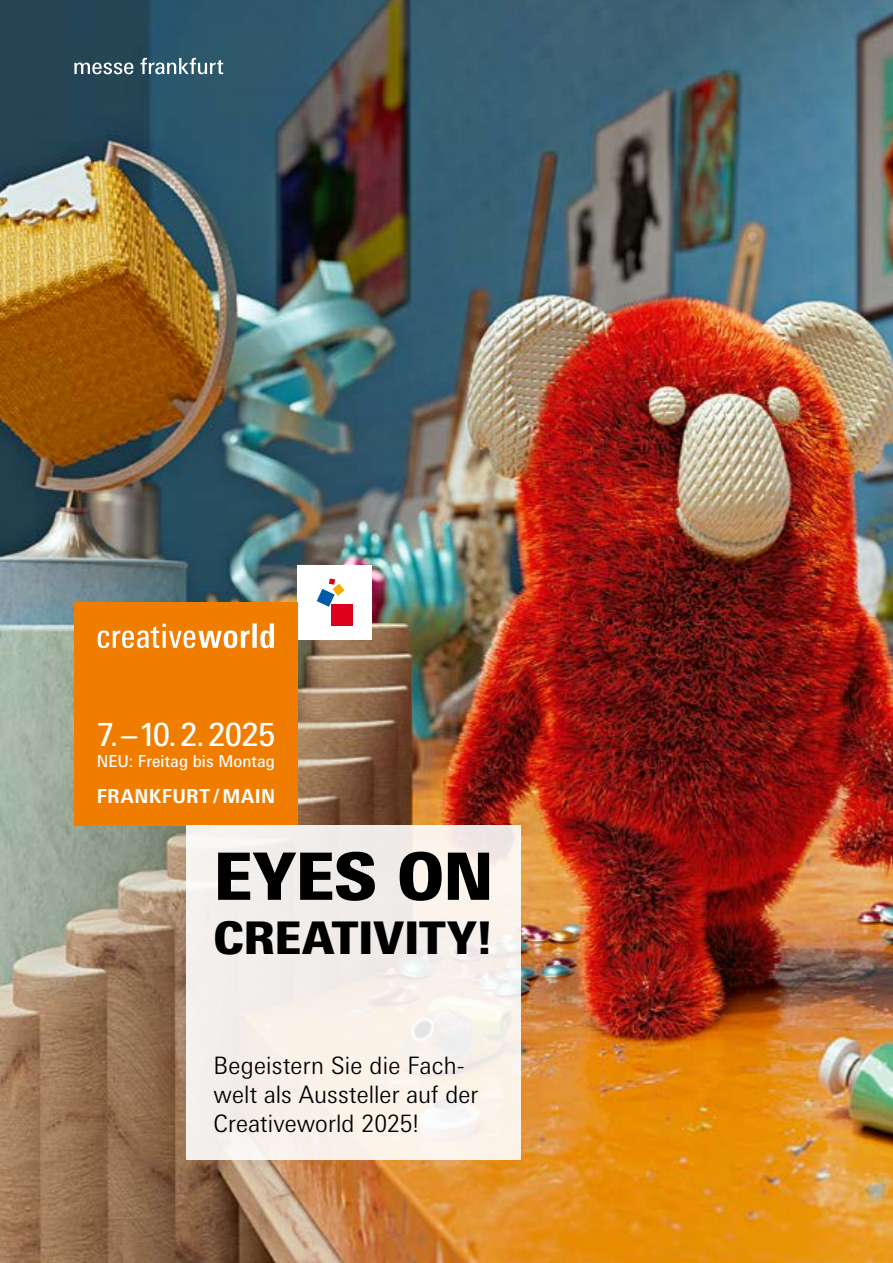
<style>
.page{position:relative;width:893px;height:1263px;background:#fff}
.page>*{position:absolute;margin:0;border:0;box-sizing:border-box;transform-origin:0 0}
.t1{font:900 65.25px "Messe Univers";letter-spacing:-.005em;color:#000}
.t2{font:900 45px "Messe Univers";letter-spacing:-.005em;color:#000}
.t3{font:32.1px "Messe Univers";letter-spacing:-.02em;color:#fff}
.t4{font:300 24px/28.8px "Messe Univers";letter-spacing:.005em;color:#000}
.t5{font:700 19.2px "Messe Univers";letter-spacing:.03em;color:#fff}
.t6{font:16.5px "Messe Univers";letter-spacing:.01em;color:#fff}
</style>
<div class="page">
<img style="left:0;top:0;width:893px;height:1263px">
<div style="left:298px;top:565px;width:74px;height:74px;background:#fff"></div>
<div style="left:331px;top:604px;width:22px;height:22px;background:#dd001b"></div>
<svg style="left:317px;top:578px;width:27px;height:29px"></svg>
<svg style="left:74px;top:63px;width:59px;height:11px"></svg>
<svg style="left:140px;top:58px;width:83px;height:16px"></svg>
<div style="left:74px;top:602px;width:224px;height:223px;background:#f17d00"></div>
<svg style="left:98px;top:623px;width:176px;height:25px"></svg>
<div style="left:186px;top:825px;width:335px;height:335px;background:#f6f0eb"></div>
<h3 class="t3" style="left:97px;top:714px;width:180px">7.–10.2.2025</h3>
<p class="t6" style="left:97px;top:751px;width:180px">NEU: Freitag bis Montag</p>
<p class="t5" style="left:97px;top:784px;width:180px">FRANKFURT / MAIN</p>
<h1 class="t1" style="left:213px;top:836px;width:282px">EYES ON</h1>
<h2 class="t2" style="left:213px;top:910px;width:281px">CREATIVITY!</h2>
<p class="t4" style="left:213px;top:1051px;width:266px">Begeistern Sie die Fach&shy;welt als Aussteller auf der<br>Creativeworld 2025!</p>
</div>
